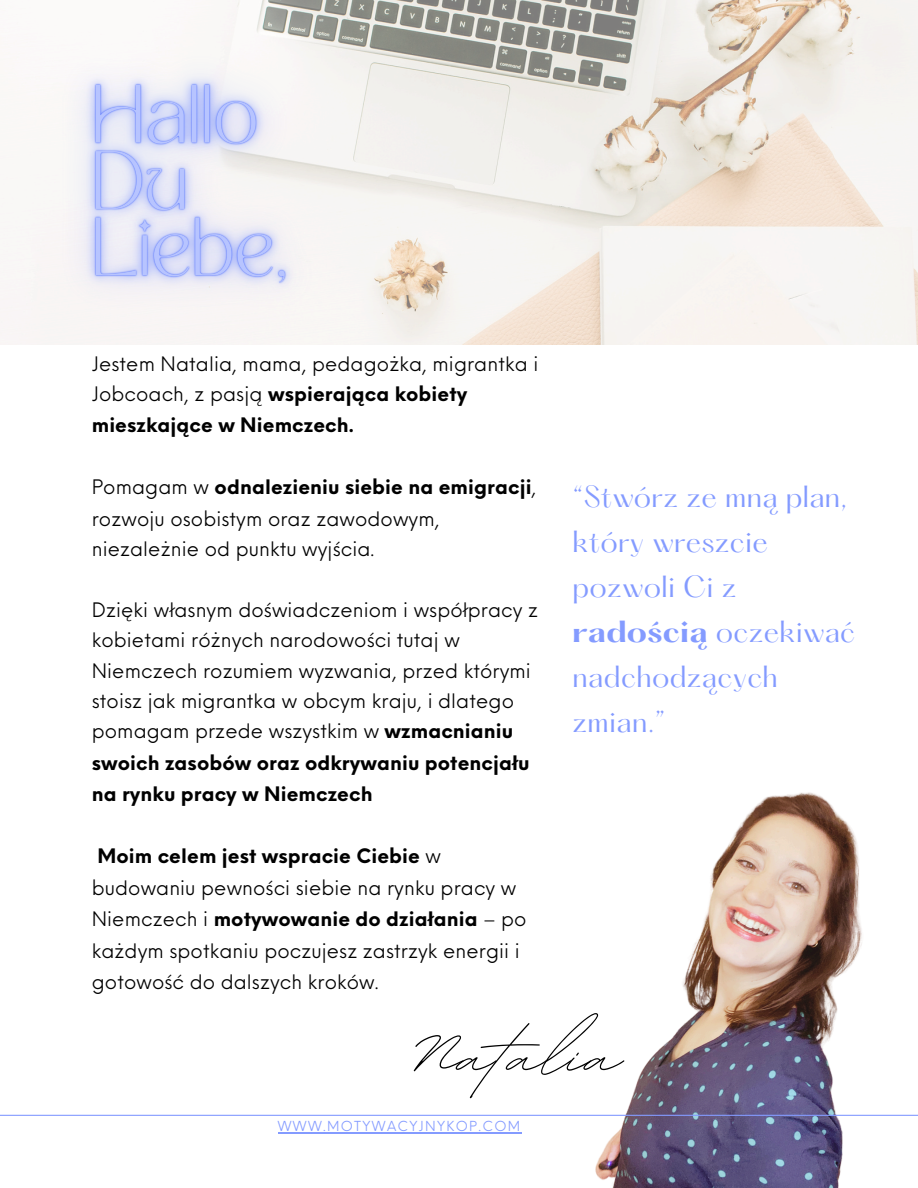
<style>
.page{position:relative;width:918px;height:1188px;background:#fff}
.page>*{position:absolute;margin:0;border:0;box-sizing:border-box;transform-origin:0 0}
.t1{font:111px "BD Script";letter-spacing:.005em;color:#000}
.t2{font:26.7px/45px "Hatton";letter-spacing:.01em;color:#849bff}
.t3{font:19.5px/30.8px "Neue Einstellung";letter-spacing:.005em;color:#000}
.t4{font:13.5px "Neue Einstellung";letter-spacing:.1em;color:#849bff}
.s1{font-weight:700}
</style>
<div class="page">
<svg style="left:0;top:0;width:918px;height:345px;fill:#f4f0ec"></svg>
<img style="left:573px;top:792px;width:345px;height:396px">
<hr style="left:0;top:1115px;width:918px;height:1px;background:#849bff">
<img style="left:31px;top:23px;width:337px;height:322px">
<hr style="left:278px;top:1132px;width:244px;height:1px;background:#849bff">
<h4 class="t3" style="left:92px;top:346px;width:448px">Jestem Natalia, mama, pedagożka, migrantka i<br>Jobcoach, z pasją <span class="s1">wspierająca kobiety mieszkające w Niemczech.</span></h4>
<h4 class="t3" style="left:92px;top:470px;width:446px">Pomagam w <span class="s1">odnalezieniu siebie na emigracji</span>, rozwoju osobistym oraz zawodowym, niezależnie od punktu wyjścia.</h4>
<h4 class="t3" style="left:92px;top:593px;width:448px">Dzięki własnym doświadczeniom i współpracy z kobietami różnych narodowości tutaj w Niemczech rozumiem wyzwania, przed którymi stoisz jak migrantka w obcym kraju, i dlatego pomagam przede wszystkim w <span class="s1">wzmacnianiu swoich zasobów oraz odkrywaniu potencjału na rynku pracy w Niemczech</span></h4>
<h4 class="t3" style="left:92px;top:839px;width:436px;line-height:31.5px"><span class="s1">Moim celem jest wspracie Ciebie</span> w budowaniu pewności siebie na rynku pracy w Niemczech i <span class="s1">motywowanie do działania</span> – po każdym spotkaniu poczujesz zastrzyk energii i gotowość do dalszych kroków.</h4>
<h3 class="t2" style="left:573px;top:477px;width:284px">“Stwórz ze mną plan, który wreszcie pozwoli Ci z <span class="s1">radością</span> oczekiwać nadchodzących zmian.”</h3>
<p class="t1" style="left:400px;top:983px;width:222px">Natalia</p>
<h1 class="t4" style="left:278px;top:1114px;width:244px">WWW.MOTYWACYJNYKOP.COM</h1>
</div>
